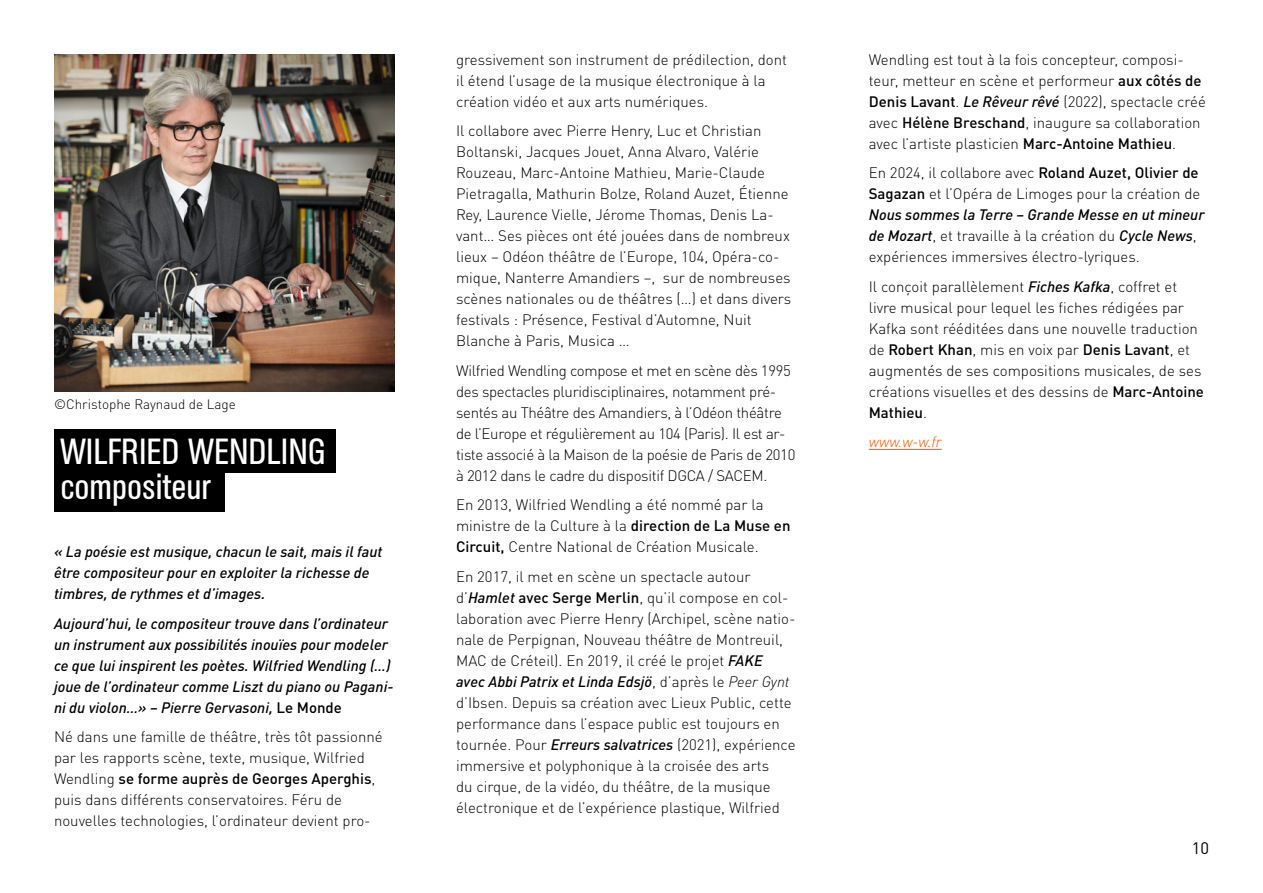
<style>
.page{position:relative;width:1263px;height:893px;background:#fff}
.page>*{position:absolute;margin:0;border:0;box-sizing:border-box;transform-origin:0 0}
.t1{font:36px/35.5px "AG Buch Condensed BQ";color:#fff}
.t2{font:16.5px "DIN Pro";color:#000}
.t3{font:300 15px/21px "DIN Pro";color:#000}
.t4{font:italic 500 15px/21px "DIN Pro";color:#000}
.t5{font:300 15px/21px "DIN Pro";letter-spacing:-.02em;color:#000}
.t6{font:italic 300 15px "DIN Pro";color:#ff5000}
.t7{font:300 13.5px "DIN Pro";color:#000}
.s1{font-style:normal}
.s2{font-weight:500}
.s3{font-weight:500;font-style:italic}
.s4{font-style:italic}
</style>
<div class="page">
<div style="left:54px;top:429px;width:282px;height:44px;background:#000"></div>
<div style="left:54px;top:468px;width:170px;height:43px;background:#000"></div>
<img style="left:54px;top:54px;width:340px;height:337px">
<hr style="left:869px;top:449px;width:73px;height:1px;background:#ff5000">
<p class="t7" style="left:54px;top:394px;width:183px">©Christophe Raynaud de Lage</p>
<h1 class="t1" style="left:60px;top:434px;width:267px">WILFRIED WENDLING compositeur</h1>
<p class="t4" style="left:54px;top:540px;width:330px">« La poésie est musique, chacun le sait, mais il faut être compositeur pour en exploiter la richesse de timbres, de rythmes et d’images.</p>
<p class="t4" style="left:54px;top:611px;width:341px">Aujourd’hui, le compositeur trouve dans l’ordinateur un instrument aux possibilités inouïes pour modeler ce que lui inspirent les poètes. Wilfried Wendling (…) joue de l’ordinateur comme Liszt du piano ou Pagani&shy;ni du violon…» – Pierre Gervasoni, <span class="s1">Le Monde</span></p>
<p class="t3" style="left:54px;top:725px;width:330px">Né dans une famille de théâtre, très tôt passionné par les rapports scène, texte, musique, Wilfried Wendling <span class="s2">se forme auprès de Georges Aperghis</span>, puis dans différents conservatoires. Féru de nouvelles technologies, l’ordinateur devient pro-</p>
<p class="t3" style="left:456px;top:47px;width:332px">gressivement son instrument de prédilection, dont il étend l’usage de la musique électronique à la création vidéo et aux arts numériques.</p>
<p class="t3" style="left:456px;top:119px;width:337px">Il collabore avec Pierre Henry, Luc et Christian Boltanski, Jacques Jouet, Anna Alvaro, Valérie Rouzeau, Marc-Antoine Mathieu, Marie-Claude Pietragalla, Mathurin Bolze, Roland Auzet, Étienne Rey, Laurence Vielle, Jérome Thomas, Denis La&shy;vant… Ses pièces ont été jouées dans de nombreux lieux – Odéon théâtre de l’Europe, 104, Opéra-co&shy;mique, Nanterre Amandiers –, sur de nombreuses scènes nationales ou de théâtres (…) et dans divers festivals : Présence, Festival d’Automne, Nuit Blanche à Paris, Musica …</p>
<p class="t5" style="left:456px;top:358px;width:341px">Wilfried Wendling compose et met en scène dès 1995 des spectacles pluridisciplinaires, notamment pré&shy;sentés au Théâtre des Amandiers, à l’Odéon théâtre de l’Europe et régulièrement au 104 (Paris). Il est ar&shy;tiste associé à la Maison de la poésie de Paris de 2010 à 2012 dans le cadre du dispositif DGCA / SACEM.</p>
<p class="t3" style="left:456px;top:493px;width:336px">En 2013, Wilfried Wendling a été nommé par la ministre de la Culture à la <span class="s2">direction de La Muse en<br>Circuit,</span> Centre National de Création Musicale.</p>
<p class="t3" style="left:456px;top:564px;width:341px">En 2017, il met en scène un spectacle autour d’<span class="s3">Hamlet</span> <span class="s2">avec Serge Merlin</span>, qu’il compose en col&shy;laboration avec Pierre Henry (Archipel, scène natio&shy;nale de Perpignan, Nouveau théâtre de Montreuil, MAC de Créteil). En 2019, il créé le projet <span class="s3">FAKE<br>avec Abbi Patrix et Linda Edsjö</span>, d’après le <span class="s4">Peer Gynt </span>d’Ibsen. Depuis sa création avec Lieux Public, cette performance dans l’espace public est toujours en tournée. Pour <span class="s3">Erreurs salvatrices</span> (2021), expérience immersive et polyphonique à la croisée des arts<br>du cirque, de la vidéo, du théâtre, de la musique électronique et de l’expérience plastique, Wilfried</p>
<p class="t3" style="left:869px;top:47px;width:339px">Wendling est tout à la fois concepteur, composi&shy;teur, metteur en scène et performeur <span class="s2">aux côtés de Denis Lavant</span>. <span class="s3">Le Rêveur rêvé</span> (2022), spectacle créé avec <span class="s2">Hélène Breschand</span>, inaugure sa collaboration avec l’artiste plasticien <span class="s2">Marc-Antoine Mathieu</span>.</p>
<p class="t3" style="left:869px;top:161px;width:337px">En 2024, il collabore avec <span class="s2">Roland Auzet, Olivier de Sagazan</span> et l’Opéra de Limoges pour la création de <span class="s3">Nous sommes la Terre – Grande Messe en ut mineur de Mozart</span>, et travaille à la création du <span class="s3">Cycle News</span>, expériences immersives électro-lyriques.</p>
<p class="t3" style="left:869px;top:274px;width:337px">Il conçoit parallèlement <span class="s3">Fiches Kafka</span>, coffret et livre musical pour lequel les fiches rédigées par Kafka sont rééditées dans une nouvelle traduction de <span class="s2">Robert Khan</span>, mis en voix par <span class="s2">Denis Lavant</span>, et augmentés de ses compositions musicales, de ses créations visuelles et des dessins de <span class="s2">Marc-Antoine Mathieu</span>.</p>
<p class="t6" style="left:869px;top:430px;width:74px">www.w-w.fr</p>
<p class="t2" style="left:1192px;top:835px;width:19px">10</p>
</div>
